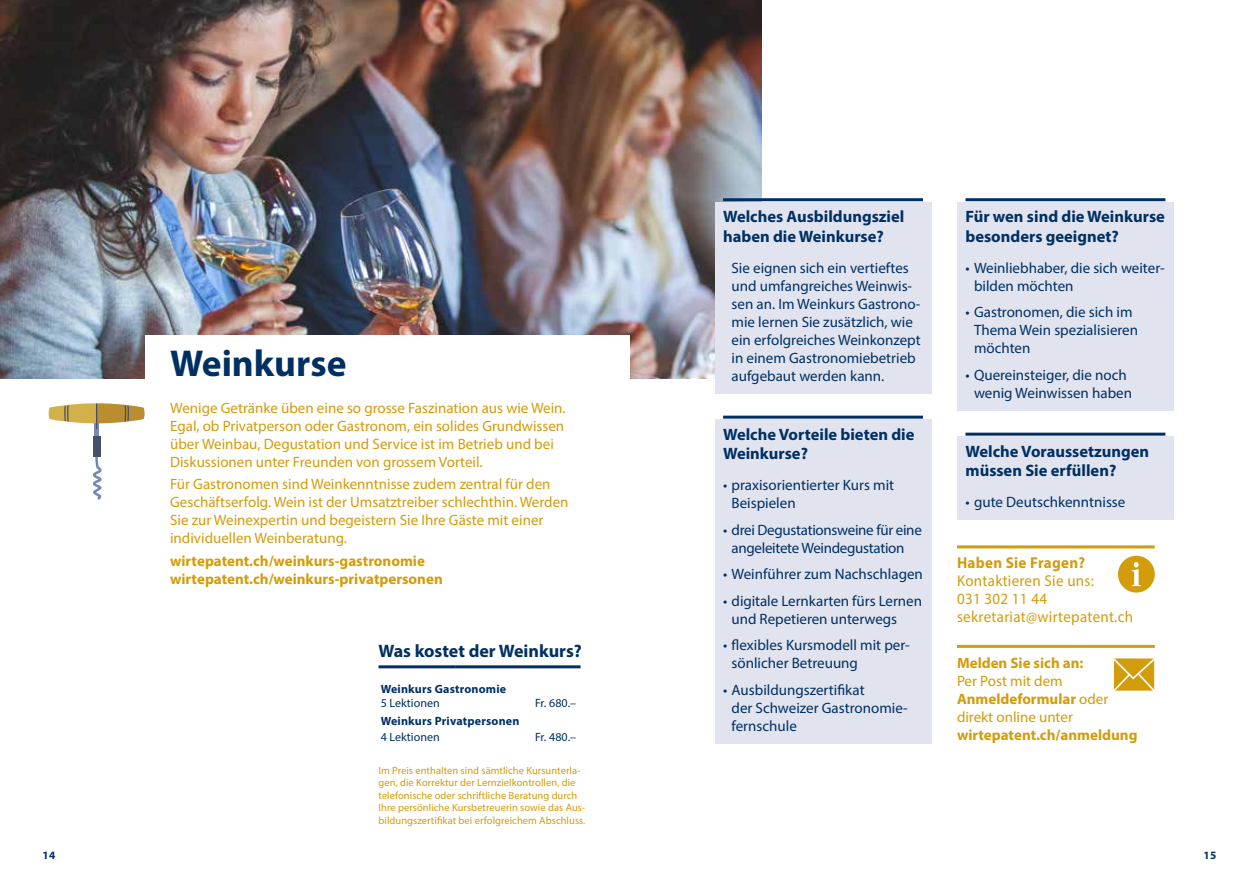
<style>
.page{position:relative;width:1259px;height:893px;background:#fff}
.page>*{position:absolute;margin:0;border:0;box-sizing:border-box;transform-origin:0 0}
.t1{font:700 37.5px "Myriad Pro";color:#003063}
.t2{font:700 18px "Myriad Pro";color:#003063}
.t3{font:700 16.5px/19.5px "Myriad Pro";color:#003063}
.t4{font:15.75px/18px "Myriad Pro";letter-spacing:.02em;color:#d39c0a;scale:.95 1}
.t5{font:700 15.75px "Myriad Pro";letter-spacing:.02em;color:#d39c0a;scale:.95 1}
.t6{font:15px/18px "Myriad Pro";color:#003063}
.t7{font:15px/18px "Myriad Pro";color:#d39c0a}
.t8{font:700 15px/18px "Myriad Pro";color:#d39c0a}
.t9{font:15px/18px "Myriad Pro";letter-spacing:-.02em;color:#003063;text-align:center}
.t10{font:700 12px "Myriad Pro";letter-spacing:.015em;color:#003063}
.t11{font:12px "Myriad Pro";letter-spacing:.005em;color:#003063}
.t12{font:700 11.25px "Myriad Pro";color:#003063}
.t13{font:10.5px/12.6px "Myriad Pro";letter-spacing:.005em;color:#d39c0a}
.s1{font-weight:700}
</style>
<div class="page">
<img style="left:0;top:0;width:761px;height:378px">
<div style="left:145px;top:335px;width:484px;height:58px;background:#fff"></div>
<hr style="left:95px;top:423px;width:4px;height:13px;background:#7688b5">
<div style="left:93px;top:436px;width:7px;height:21px;background:#465069"></div>
<svg style="left:92px;top:454px;width:10px;height:46px"></svg>
<svg style="left:48px;top:403px;width:97px;height:26px"></svg>
<div style="left:714px;top:419px;width:217px;height:324px;background:#e1e3ee"></div>
<hr style="left:723px;top:416px;width:200px;height:3px;background:#003063">
<div style="left:1118px;top:556px;width:36px;height:37px;background:#d39c0a;border-radius:50%"></div>
<svg style="left:1131px;top:562px;width:10px;height:24px"></svg>
<hr style="left:957px;top:545px;width:197px;height:3px;background:#d39c0a">
<svg style="left:1113px;top:658px;width:42px;height:33px"></svg>
<hr style="left:957px;top:645px;width:197px;height:3px;background:#d39c0a">
<div style="left:957px;top:436px;width:217px;height:84px;background:#e1e3ee"></div>
<hr style="left:965px;top:433px;width:200px;height:3px;background:#003063">
<div style="left:957px;top:202px;width:217px;height:208px;background:#e1e3ee"></div>
<hr style="left:965px;top:198px;width:200px;height:3px;background:#003063">
<div style="left:714px;top:202px;width:217px;height:191px;background:#e1e3ee"></div>
<hr style="left:723px;top:198px;width:200px;height:3px;background:#003063">
<hr style="left:378px;top:665px;width:77px;height:3px;background:#003063">
<hr style="left:455px;top:665px;width:125px;height:3px;background:#003063">
<h1 class="t1" style="left:170px;top:339px;width:178px">Weinkurse</h1>
<p class="t7" style="left:170px;top:399px;width:397px">Wenige Getränke üben eine so grosse Faszination aus wie Wein.<br>Egal, ob Privatperson oder Gastronom, ein solides Grundwissen über Weinbau, Degustation und Service ist im Betrieb und bei Diskussionen unter Freunden von grossem Vorteil.</p>
<p class="t7" style="left:170px;top:475px;width:400px">Für Gastronomen sind Weinkenntnisse zudem zentral für den Geschäftserfolg. Wein ist der Umsatztreiber schlechthin. Werden Sie zur Weinexpertin und begeistern Sie Ihre Gäste mit einer individuellen Weinberatung.</p>
<p class="t8" style="left:170px;top:551px;width:274px">wirtepatent.ch/weinkurs-gastronomie wirtepatent.ch/weinkurs-privatpersonen</p>
<p class="t2" style="left:378px;top:639px;width:205px">Was kostet der Weinkurs?</p>
<p class="t10" style="left:381px;top:681px;width:127px">Weinkurs Gastronomie</p>
<p class="t11" style="left:381px;top:695px;width:61px">5 Lektionen</p>
<p class="t11" style="left:535px;top:695px;width:43px">Fr. 680.–</p>
<p class="t10" style="left:381px;top:714px;width:140px">Weinkurs Privatpersonen</p>
<p class="t11" style="left:381px;top:729px;width:61px">4 Lektionen</p>
<p class="t11" style="left:535px;top:729px;width:43px">Fr. 480.–</p>
<p class="t13" style="left:378px;top:764px;width:208px">Im Preis enthalten sind sämtliche Kursunterla&shy;gen, die Korrektur der Lernzielkontrollen, die telefonische oder schriftliche Beratung durch Ihre persönliche Kursbetreuerin sowie das Aus&shy;bildungszertifikat bei erfolgreichem Abschluss.</p>
<p class="t3" style="left:723px;top:207px;width:183px">Welches Ausbildungsziel haben die Weinkurse?</p>
<p class="t6" style="left:731px;top:258px;width:191px">Sie eignen sich ein vertieftes und umfangreiches Weinwis&shy;sen an. Im Weinkurs Gastrono&shy;mie lernen Sie zusätzlich, wie ein erfolgreiches Weinkonzept in einem Gastronomiebetrieb aufgebaut werden kann.</p>
<p class="t3" style="left:723px;top:424px;width:193px">Welche Vorteile bieten die<br>Weinkurse?</p>
<p class="t6" style="left:731px;top:476px;width:164px;text-indent:-9px">• praxisorientierter Kurs mit<br>Beispielen</p>
<p class="t9" style="left:723px;top:520px;width:200px">• drei Degustationsweine für eine angeleitete Weindegustation</p>
<p class="t6" style="left:723px;top:565px;width:201px">• Weinführer zum Nachschlagen</p>
<p class="t6" style="left:731px;top:591px;width:192px;text-indent:-9px">• digitale Lernkarten fürs Lernen und Repetieren unterwegs</p>
<p class="t6" style="left:731px;top:636px;width:180px;text-indent:-9px">• flexibles Kursmodell mit per&shy;sönlicher Betreuung</p>
<p class="t6" style="left:731px;top:680px;width:178px;text-indent:-9px">• Ausbildungszertifikat<br>der Schweizer Gastronomie&shy;fernschule</p>
<p class="t3" style="left:965px;top:207px;width:201px">Für wen sind die Weinkurse besonders geeignet?</p>
<p class="t6" style="left:974px;top:258px;width:192px;text-indent:-9px">• Weinliebhaber, die sich weiter&shy;bilden möchten</p>
<p class="t6" style="left:974px;top:303px;width:166px;text-indent:-9px">• Gastronomen, die sich im<br>Thema Wein spezialisieren möchten</p>
<p class="t6" style="left:965px;top:365px;width:168px;text-align:center">• Quereinsteiger, die noch wenig Weinwissen haben</p>
<p class="t3" style="left:965px;top:441px;width:185px">Welche Voraussetzungen müssen Sie erfüllen?</p>
<p class="t6" style="left:965px;top:493px;width:161px">• gute Deutschkenntnisse</p>
<p class="t5" style="left:957px;top:553px;width:136px">Haben Sie Fragen?</p>
<p class="t4" style="left:957px;top:572px;width:187px">Kontaktieren Sie uns:<br>031 302 11 44 sekretariat@wirtepatent.ch</p>
<p class="t8" style="left:957px;top:653px;width:128px">Melden Sie sich an:</p>
<p class="t7" style="left:957px;top:671px;width:153px">Per Post mit dem<br><span class="s1">Anmeldeformular</span> oder direkt online unter</p>
<p class="t8" style="left:957px;top:725px;width:182px">wirtepatent.ch/anmeldung</p>
<p class="t12" style="left:43px;top:848px;width:14px">14</p>
<p class="t12" style="left:1203px;top:848px;width:14px">15</p>
</div>
